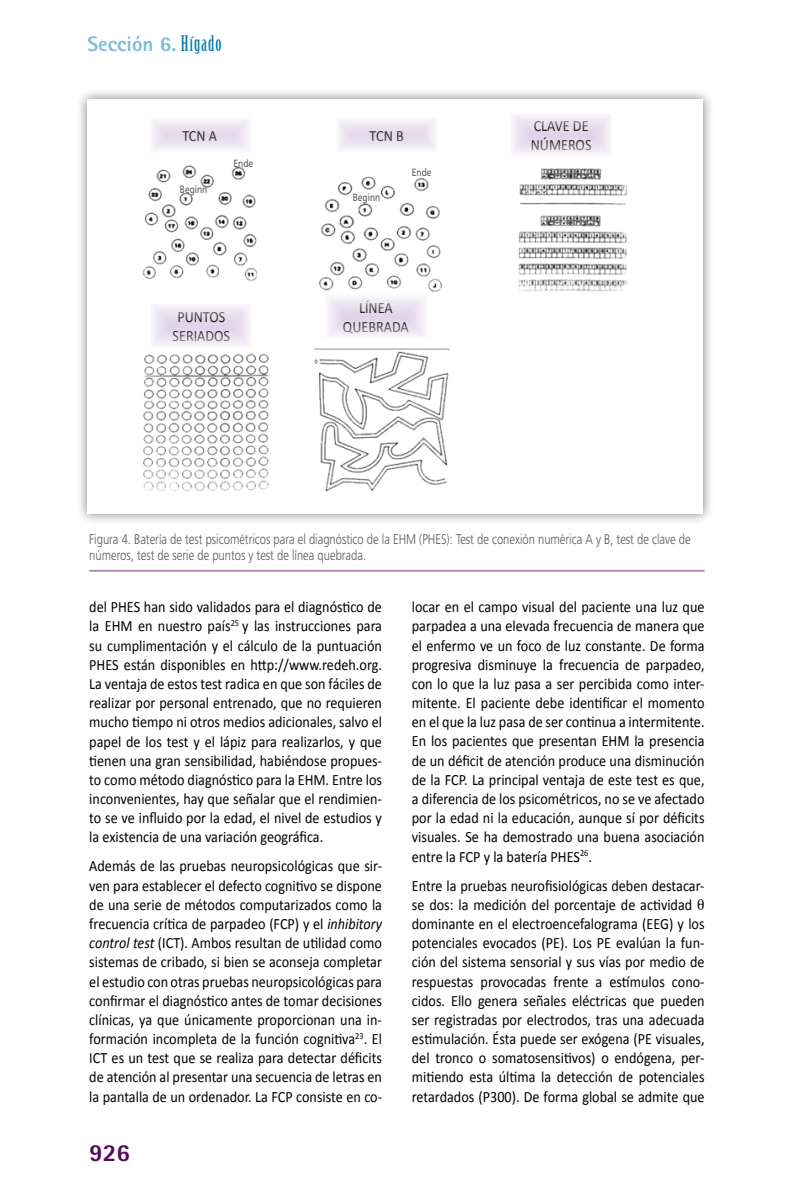
<style>
.page{position:relative;width:794px;height:1191px;background:#fff}
.page>*{position:absolute;margin:0;border:0;box-sizing:border-box;transform-origin:0 0}
.t1{font:800 24.5px "Rotis Sans Serif";color:#54075b}
.t2{font:800 21px "Rotis Sans Serif";color:#80bcd6}
.t3{font:15.75px/19.2px "Calibri";color:#000;text-align:justify;scale:.9 1}
.t4{font:300 14px/15.8px "Frutiger";color:#58595b;scale:.8 1}
.t5{font:10.5px "Frutiger";color:#58595b;scale:.8 1}
.s1{font-family:"Birch Std";font-weight:400;color:#0078ae}
.s2{font-style:italic}
</style>
<div class="page">
<div style="left:76px;top:88px;width:638px;height:437px;background:#000;opacity:.5"></div>
<div style="left:87px;top:99px;width:615px;height:415px;background:#fff"></div>
<img style="left:142px;top:165px;width:485px;height:327px">
<hr style="left:89px;top:570px;width:615px;height:1px;background:#a983ad">
<svg style="left:152px;top:120px;width:97px;height:30px;fill:#ece5f1"></svg>
<svg style="left:338px;top:120px;width:97px;height:30px;fill:#ece5f1"></svg>
<svg style="left:513px;top:116px;width:97px;height:38px;fill:#eae2ef"></svg>
<svg style="left:150px;top:303px;width:102px;height:44px"></svg>
<svg style="left:325px;top:295px;width:102px;height:44px"></svg>
<h2 class="t2" style="left:87px;top:31px;width:136px">Sección 6. <span class="s1">Hígado</span></h2>
<p class="t3" style="left:182px;top:126px;width:40px">TCN A</p>
<p class="t3" style="left:369px;top:126px;width:40px">TCN B</p>
<p class="t3" style="left:531px;top:117px;width:69px">CLAVE DE<br>NÚMEROS</p>
<p class="t5" style="left:180px;top:183px;width:36px">Beginn</p>
<p class="t5" style="left:234px;top:157px;width:26px">Ende</p>
<p class="t5" style="left:353px;top:191px;width:36px">Beginn</p>
<p class="t5" style="left:412px;top:166px;width:26px">Ende</p>
<p class="t3" style="left:173px;top:307px;width:65px;text-align:center">PUNTOS<br>SERIADOS</p>
<p class="t3" style="left:343px;top:299px;width:75px;text-align:center">LÍNEA<br>QUEBRADA</p>
<p class="t4" style="left:89px;top:532px;width:753px">Figura 4. Batería de test psicométricos para el diagnóstico de la EHM (PHES): Test de conexión numérica A y B, test de clave de números, test de serie de puntos y test de línea quebrada.</p>
<p class="t3" style="left:89px;top:597px;width:327px">del PHES han sido validados para el diagnóstico de la EHM en nuestro país<sup>25</sup> y las instrucciones para su cumplimentación y el cálculo de la puntuación PHES están disponibles en http://www.redeh.org.<br>La ventaja de estos test radica en que son fáciles de realizar por personal entrenado, que no requieren mucho tiempo ni otros medios adicionales, salvo el papel de los test y el lápiz para realizarlos, y que tienen una gran sensibilidad, habiéndose propues&shy;to como método diagnóstico para la EHM. Entre los inconvenientes, hay que señalar que el rendimien&shy;to se ve influido por la edad, el nivel de estudios y la existencia de una variación geográfica.</p>
<p class="t3" style="left:89px;top:856px;width:327px">Además de las pruebas neuropsicológicas que sir&shy;ven para establecer el defecto cognitivo se dispone de una serie de métodos computarizados como la frecuencia crítica de parpadeo (FCP) y el <span class="s2">inhibitory control test</span> (ICT). Ambos resultan de utilidad como sistemas de cribado, si bien se aconseja completar el estudio con otras pruebas neuropsicológicas para confirmar el diagnóstico antes de tomar decisiones clínicas, ya que únicamente proporcionan una in&shy;formación incompleta de la función cognitiva<sup>23</sup>. El ICT es un test que se realiza para detectar déficits de atención al presentar una secuencia de letras en la pantalla de un ordenador. La FCP consiste en co-</p>
<h1 class="t1" style="left:89px;top:1136px;width:42px">926</h1>
<p class="t3" style="left:412px;top:597px;width:327px">locar en el campo visual del paciente una luz que parpadea a una elevada frecuencia de manera que el enfermo ve un foco de luz constante. De forma progresiva disminuye la frecuencia de parpadeo, con lo que la luz pasa a ser percibida como inter&shy;mitente. El paciente debe identificar el momento en el que la luz pasa de ser continua a intermitente.<br>En los pacientes que presentan EHM la presencia de un déficit de atención produce una disminución de la FCP. La principal ventaja de este test es que, a diferencia de los psicométricos, no se ve afectado por la edad ni la educación, aunque sí por déficits visuales. Se ha demostrado una buena asociación entre la FCP y la batería PHES<sup>26</sup>.</p>
<p class="t3" style="left:412px;top:876px;width:327px">Entre la pruebas neurofisiológicas deben destacar&shy;se dos: la medición del porcentaje de actividad ❑ dominante en el electroencefalograma (EEG) y los potenciales evocados (PE). Los PE evalúan la fun&shy;ción del sistema sensorial y sus vías por medio de respuestas provocadas frente a estímulos cono&shy;cidos. Ello genera señales eléctricas que pueden ser registradas por electrodos, tras una adecuada estimulación. Ésta puede ser exógena (PE visuales, del tronco o somatosensitivos) o endógena, per&shy;mitiendo esta última la detección de potenciales retardados (P300). De forma global se admite que</p>
</div>
